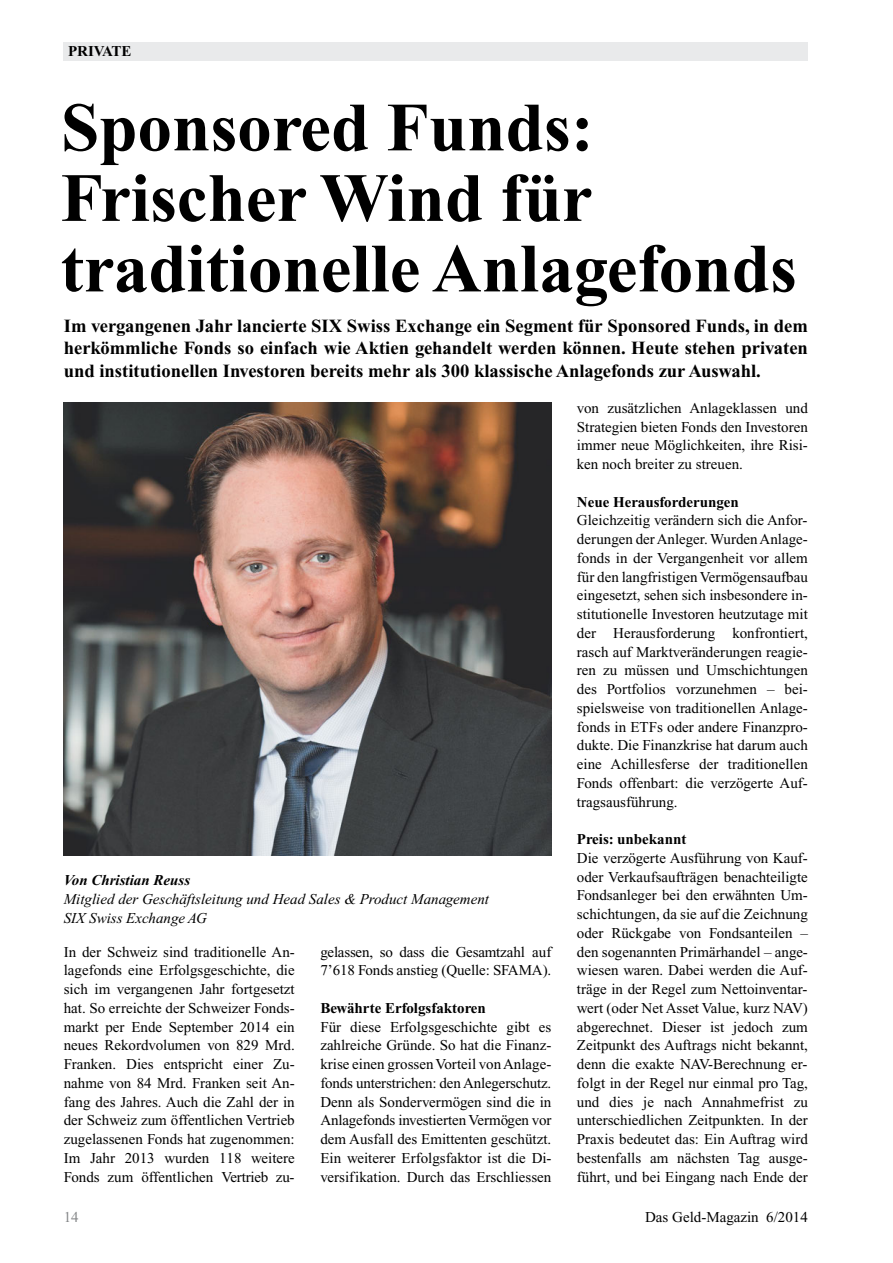
<style>
.page{position:relative;width:893px;height:1263px;background:#fff}
.page>*{position:absolute;margin:0;border:0;box-sizing:border-box;transform-origin:0 0}
.t1{font:700 69px/70.5px "Times New Roman PS Std";color:#000}
.t2{font:700 18.6px/22.5px "Times New Roman PS Std";color:#000;text-align:justify}
.t3{font:15px/18.8px "Times New Roman PS Std";color:#000;text-align:justify}
.t4{font:italic 15px/18.8px "Times New Roman PS Std";color:#000}
.t5{font:700 15px "Times New Roman PS Std";color:#000}
.t6{font:italic 700 15px "Times New Roman PS Std";color:#000}
.t7{font:15px "Times New Roman PS Std";color:#858789}
</style>
<div class="page">
<div style="left:64px;top:43px;width:744px;height:18px;background:#e9eaeb"></div>
<img style="left:64px;top:402px;width:487px;height:453px">
<p class="t5" style="left:68px;top:46px;width:65px">Private</p>
<h1 class="t1" style="left:61px;top:100px;width:737px">Sponsored Funds:<br>Frischer Wind für traditionelle anlagefonds</h1>
<p class="t2" style="left:64px;top:316px;width:746px">im vergangenen Jahr lancierte SiX Swiss exchange ein Segment für Sponsored Funds, in dem herkömmliche Fonds so einfach wie aktien gehandelt werden können. Heute stehen privaten und institutionellen investoren bereits mehr als 300 klassische anlagefonds zur auswahl.</p>
<p class="t6" style="left:64px;top:875px;width:128px">Von Christian Reuss</p>
<p class="t4" style="left:64px;top:891px;width:427px">Mitglied der Geschäftsleitung und Head Sales &amp; Product Management<br>SIX Swiss Exchange AG</p>
<p class="t3" style="left:64px;top:943px;width:233px">In der Schweiz sind traditionelle An - lagefonds eine Erfolgsgeschichte, die sich im vergangenen Jahr fortgesetzt hat. So erreichte der Schweizer Fonds&shy;markt per Ende September 2014 ein neues Rekordvolumen von 829 Mrd.<br>Franken. Dies entspricht einer Zu - nahme von 84 Mrd. Franken seit An&shy;fang des Jahres. Auch die Zahl der in der Schweiz zum öffentlichen Vertrieb zugelassenen Fonds hat zugenommen:<br>Im Jahr 2013 wurden 118 weitere Fonds zum öffentlichen Vertrieb zu -</p>
<p class="t3" style="left:320px;top:943px;width:233px">gelassen, so dass die Gesamtzahl auf<br>7’618 Fonds anstieg (Quelle: SFAMA).</p>
<p class="t5" style="left:320px;top:1003px;width:167px">Bewährte erfolgsfaktoren</p>
<p class="t3" style="left:320px;top:1018px;width:233px">Für diese Erfolgsgeschichte gibt es zahlreiche Gründe. So hat die Finanz&shy;krise einen grossen Vorteil von Anlage&shy;fonds unterstrichen: den Anlegerschutz.<br>Denn als Sondervermögen sind die in Anlagefonds investierten Vermögen vor dem Ausfall des Emittenten geschützt.<br>Ein weiterer Erfolgsfaktor ist die Di&shy;versifikation. Durch das Erschliessen</p>
<p class="t3" style="left:577px;top:400px;width:233px">von zusätzlichen Anlageklassen und Strategien bieten Fonds den Investoren immer neue Möglichkeiten, ihre Risi&shy;ken noch breiter zu streuen.</p>
<p class="t5" style="left:577px;top:497px;width:163px">Neue Herausforderungen</p>
<p class="t3" style="left:577px;top:512px;width:233px">Gleichzeitig verändern sich die Anfor&shy;derungen der Anleger. Wurden Anlage&shy;fonds in der Vergangenheit vor allem für den langfristigen Vermögensaufbau eingesetzt, sehen sich insbesondere in&shy;stitutionelle Investoren heutzutage mit der Herausforderung konfrontiert, rasch auf Marktveränderungen reagie&shy;ren zu müssen und Umschichtungen des Portfolios vorzunehmen – bei&shy;spielsweise von traditionellen Anlage&shy;fonds in ETFs oder andere Finanzpro&shy;dukte. Die Finanzkrise hat darum auch eine Achillesferse der traditionellen Fonds offenbart: die verzögerte Auf&shy;tragsausführung.</p>
<p class="t5" style="left:577px;top:834px;width:111px">Preis: unbekannt</p>
<p class="t3" style="left:577px;top:850px;width:233px">Die verzögerte Ausführung von Kauf&shy;oder Verkaufsaufträgen benachteiligte Fondsanleger bei den erwähnten Um&shy;schichtungen, da sie auf die Zeichnung oder Rückgabe von Fondsanteilen – den sogenannten Primärhandel – ange&shy;wiesen waren. Dabei werden die Auf&shy;träge in der Regel zum Nettoinventar&shy;wert (oder Net Asset Value, kurz NAV) abgerechnet. Dieser ist jedoch zum Zeitpunkt des Auftrags nicht bekannt, denn die exakte NAV-Berechnung er&shy;folgt in der Regel nur einmal pro Tag, und dies je nach Annahmefrist zu unterschiedlichen Zeitpunkten. In der Praxis bedeutet das: Ein Auftrag wird bestenfalls am nächsten Tag ausge&shy;führt, und bei Eingang nach Ende der</p>
<p class="t7" style="left:64px;top:1212px;width:16px">14</p>
<p class="t3" style="left:645px;top:1209px;width:164px">Das Geld-Magazin 6/2014</p>
</div>
